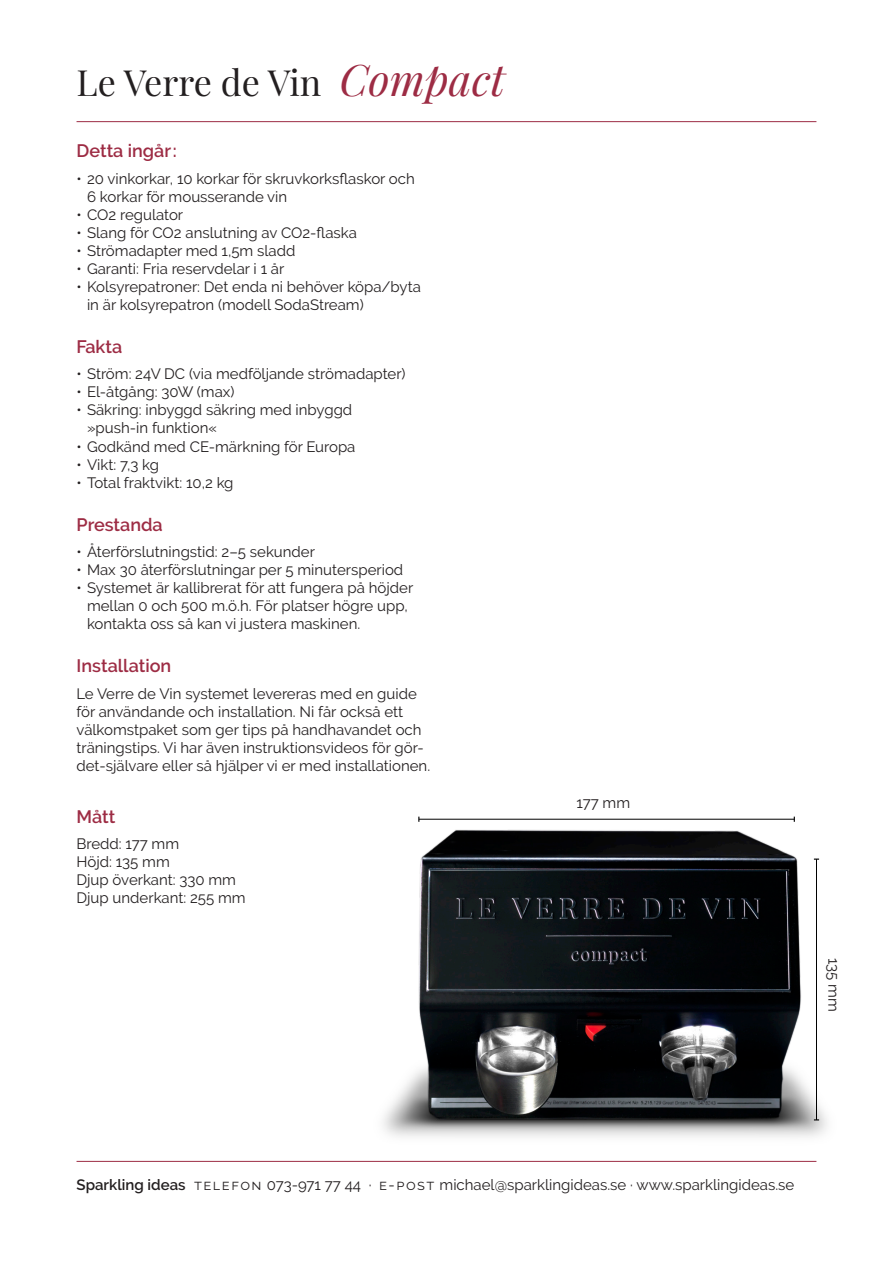
<style>
.page{position:relative;width:893px;height:1263px;background:#fff}
.page>*{position:absolute;margin:0;border:0;box-sizing:border-box;transform-origin:0 0}
.t1{font:36px "Playfair Display";color:#231f20}
.t2{font:600 18px "Raleway";color:#9d2c44}
.t3{font:15px/18px "Raleway";color:#231f20}
.s1{font-style:italic;font-size:43.5px;color:#9d2c44}
.s2{font-weight:600}
</style>
<div class="page">
<img style="left:353px;top:816px;width:474px;height:346px">
<hr style="left:419px;top:819px;width:375px;height:1px;background:#000">
<hr style="left:816px;top:859px;width:1px;height:261px;background:#000">
<hr style="left:77px;top:1161px;width:739px;height:1px;background:#9d2c44">
<hr style="left:77px;top:121px;width:739px;height:1px;background:#9d2c44">
<p class="t1" style="left:77px;top:60px;width:430px">Le Verre de Vin <span class="s1">Compact</span></p>
<p class="t2" style="left:77px;top:141px;width:102px">Detta ingår:</p>
<p class="t3" style="left:87px;top:169px;width:329px;text-indent:-10px">• 20 vinkorkar, 10 korkar för skruvkorksflaskor och<br>6 korkar för mousserande vin</p>
<p class="t3" style="left:77px;top:205px;width:108px">• CO2 regulator</p>
<p class="t3" style="left:77px;top:223px;width:282px">• Slang för CO2 anslutning av CO2-flaska</p>
<p class="t3" style="left:77px;top:241px;width:220px">• Strömadapter med 1,5m sladd</p>
<p class="t3" style="left:77px;top:259px;width:209px">• Garanti: Fria reservdelar i 1 år</p>
<p class="t3" style="left:87px;top:277px;width:335px;text-indent:-10px">• Kolsyrepatroner: Det enda ni behöver köpa/byta in är kolsyrepatron (modell SodaStream)</p>
<p class="t2" style="left:77px;top:336px;width:47px">Fakta</p>
<p class="t3" style="left:77px;top:365px;width:331px">• Ström: 24V DC (via medföljande strömadapter)</p>
<p class="t3" style="left:77px;top:383px;width:159px">• El-åtgång: 30W (max)</p>
<p class="t3" style="left:87px;top:401px;width:267px;text-indent:-10px">• Säkring: inbyggd säkring med inbyggd »push-in funktion«</p>
<p class="t3" style="left:77px;top:437px;width:280px">• Godkänd med CE-märkning för Europa</p>
<p class="t3" style="left:77px;top:455px;width:84px">• Vikt: 7,3 kg</p>
<p class="t3" style="left:77px;top:473px;width:158px">• Total fraktvikt: 10,2 kg</p>
<p class="t2" style="left:77px;top:514px;width:88px">Prestanda</p>
<p class="t3" style="left:77px;top:543px;width:240px">• Återförslutningstid: 2–5 sekunder</p>
<p class="t3" style="left:77px;top:561px;width:328px">• Max 30 återförslutningar per 5 minutersperiod</p>
<p class="t3" style="left:87px;top:579px;width:328px;text-indent:-10px">• Systemet är kallibrerat för att fungera på höjder mellan 0 och 500 m.ö.h. För platser högre upp, kontakta oss så kan vi justera maskinen.</p>
<p class="t2" style="left:77px;top:656px;width:96px">Installation</p>
<p class="t3" style="left:77px;top:685px;width:355px">Le Verre de Vin systemet levereras med en guide för användande och installation. Ni får också ett välkomstpaket som ger tips på handhavandet och träningstips. Vi har även instruktionsvideos för gör&shy;det-självare eller så hjälper vi er med installationen.</p>
<p class="t2" style="left:77px;top:806px;width:40px">Mått</p>
<p class="t3" style="left:77px;top:835px;width:171px">Bredd: 177 mm<br>Höjd: 135 mm<br>Djup överkant: 330 mm<br>Djup underkant: 255 mm</p>
<p class="t3" style="left:577px;top:793px;width:55px">177 mm</p>
<p class="t3" style="left:843px;top:958px;width:55px;rotate:90deg">135 mm</p>
<p class="t3" style="left:77px;top:1175px;width:719px"><span class="s2">Sparkling ideas</span> telefon 073-971 77 44 · e-post michael@sparklingideas.se · www.sparklingideas.se</p>
</div>
